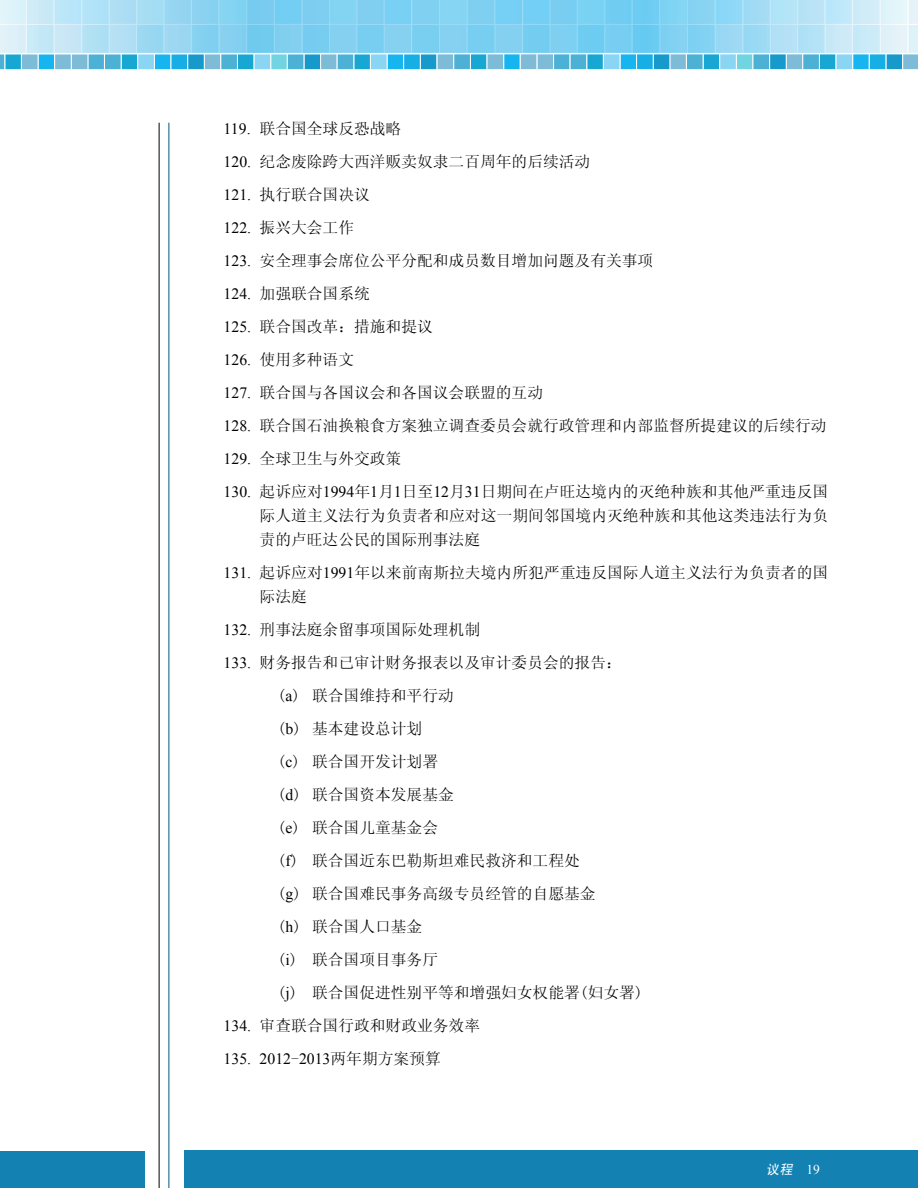
<style>
.page{position:relative;width:918px;height:1188px;background:#fff}
.page>*{position:absolute;margin:0;border:0;box-sizing:border-box;transform-origin:0 0}
.t1{font:15.75px/33px "Sim Sun";color:#000}
.t2{font:15.75px "Times New Roman";color:#000}
.t3{font:italic 13.5px "Sim Hei";color:#fff}
.s1{font-family:"Times New Roman"}
.s2{font-family:"Sim Sun"}
.s3{font-family:"Times New Roman";font-style:normal}
</style>
<div class="page">
<div style="left:0;top:1151px;width:145px;height:37px;background:#1382b3"></div>
<div style="left:185px;top:1150px;width:733px;height:38px;background:#1382b3"></div>
<hr style="left:169px;top:123px;width:1px;height:1065px;background:#005b7f">
<hr style="left:159px;top:123px;width:1px;height:1065px;background:#000">
<svg style="left:0;top:0;width:918px;height:69px;background:#92d6f1"></svg>
<div style="left:221px;top:54px;width:17px;height:16px;background:#4cb1d4;border:1px solid #fff"></div>
<div style="left:104px;top:54px;width:17px;height:16px;background:#4cb1d4;border:1px solid #fff"></div>
<div style="left:337px;top:54px;width:17px;height:16px;background:#4cb1d4;border:1px solid #fff"></div>
<div style="left:55px;top:54px;width:16px;height:16px;background:#7dbbd6"></div>
<div style="left:287px;top:54px;width:17px;height:16px;background:#4cb1d4;border:1px solid #fff"></div>
<div style="left:171px;top:54px;width:17px;height:16px;background:#17ade5;border:1px solid #fff"></div>
<div style="left:404px;top:54px;width:16px;height:16px;background:#17ade5"></div>
<div style="left:21px;top:54px;width:17px;height:16px;background:#7dbbd6;border:1px solid #fff"></div>
<div style="left:254px;top:54px;width:17px;height:16px;background:#8bd5f4;border:1px solid #fff"></div>
<div style="left:138px;top:54px;width:16px;height:16px;background:#8bd5f4"></div>
<div style="left:370px;top:54px;width:17px;height:16px;background:#8bd5f4;border:1px solid #fff"></div>
<div style="left:437px;top:53px;width:17px;height:17px;background:#7dbbd6;border:1px solid #fff"></div>
<div style="left:670px;top:53px;width:16px;height:17px;background:#7dbbd6;border:1px solid #fff"></div>
<svg style="left:553px;top:53px;width:17px;height:17px"></svg>
<div style="left:786px;top:53px;width:17px;height:17px;background:#7dbbd6;border:1px solid #fff"></div>
<svg style="left:504px;top:53px;width:16px;height:17px"></svg>
<div style="left:736px;top:53px;width:17px;height:17px;background:#71d4e1;border:1px solid #fff"></div>
<div style="left:620px;top:53px;width:17px;height:17px;background:#17b5f0;border:1px solid #fff"></div>
<svg style="left:853px;top:53px;width:16px;height:17px"></svg>
<div style="left:470px;top:53px;width:17px;height:17px;background:#17a7d2;border:1px solid #fff"></div>
<div style="left:703px;top:53px;width:17px;height:17px;background:#17a7d2;border:1px solid #fff"></div>
<svg style="left:587px;top:53px;width:16px;height:17px"></svg>
<div style="left:819px;top:53px;width:17px;height:17px;background:#17a7d2;border:1px solid #fff"></div>
<div style="left:537px;top:53px;width:17px;height:17px;background:#7dbbd6;border:1px solid #fff"></div>
<svg style="left:770px;top:53px;width:16px;height:17px"></svg>
<div style="left:653px;top:53px;width:17px;height:17px;background:#179acb;border:1px solid #fff"></div>
<div style="left:886px;top:53px;width:17px;height:17px;background:#179acb;border:1px solid #fff"></div>
<svg style="left:454px;top:53px;width:16px;height:17px"></svg>
<div style="left:686px;top:53px;width:17px;height:17px;background:#4cb1d4;border:1px solid #fff"></div>
<div style="left:570px;top:53px;width:17px;height:17px;background:#4cb1d4;border:1px solid #fff"></div>
<svg style="left:803px;top:53px;width:16px;height:17px"></svg>
<div style="left:520px;top:53px;width:17px;height:17px;background:#7dbbd6;border:1px solid #fff"></div>
<div style="left:753px;top:53px;width:17px;height:17px;background:#4cb1d4;border:1px solid #fff"></div>
<svg style="left:637px;top:53px;width:16px;height:17px"></svg>
<div style="left:869px;top:53px;width:17px;height:17px;background:#17ade5;border:1px solid #fff"></div>
<div style="left:487px;top:53px;width:17px;height:17px;background:#7dbbd6;border:1px solid #fff"></div>
<svg style="left:720px;top:53px;width:16px;height:17px"></svg>
<div style="left:603px;top:53px;width:17px;height:17px;background:#8bd5f4;border:1px solid #fff"></div>
<div style="left:836px;top:53px;width:17px;height:17px;background:#8bd5f4;border:1px solid #fff"></div>
<hr style="left:0;top:53px;width:918px;height:1px;background:#fff">
<hr style="left:0;top:69px;width:918px;height:2px;background:#fff">
<p class="t1" style="left:224px;top:112px;width:606px"><span class="s1">119.</span> 联合国全球反恐战略<br><span class="s1">120.</span> 纪念废除跨大西洋贩卖奴隶二百周年的后续活动<br><span class="s1">121.</span> 执行联合国决议<br><span class="s1">122.</span> 振兴大会工作<br><span class="s1">123.</span> 安全理事会席位公平分配和成员数目增加问题及有关事项<br><span class="s1">124.</span> 加强联合国系统<br><span class="s1">125.</span> 联合国改革：措施和提议<br><span class="s1">126.</span> 使用多种语文<br><span class="s1">127.</span> 联合国与各国议会和各国议会联盟的互动<br><span class="s1">128.</span> 联合国石油换粮食方案独立调查委员会就行政管理和内部监督所提建议的后续行动<br><span class="s1">129.</span> 全球卫生与外交政策<br><span class="s1">130.</span> 起诉应对<span class="s1">1994</span>年<span class="s1">1</span>月<span class="s1">1</span>日至<span class="s1">12</span>月<span class="s1">31</span>日期间在卢旺达境内的灭绝种族和其他严重违反国</p>
<p class="t1" style="left:260px;top:503px;width:570px;line-height:24px">际人道主义法行为负责者和应对这一期间邻国境内灭绝种族和其他这类违法行为负责的卢旺达公民的国际刑事法庭</p>
<p class="t1" style="left:260px;top:560px;width:570px;line-height:24px;text-indent:-36px"><span class="s1">131.</span> 起诉应对<span class="s1">1991</span>年以来前南斯拉夫境内所犯严重违反国际人道主义法行为负责者的国际法庭</p>
<p class="t1" style="left:224px;top:612px;width:258px"><span class="s1">132.</span> 刑事法庭余留事项国际处理机制</p>
<p class="t1" style="left:224px;top:645px;width:400px"><span class="s1">133.</span> 财务报告和已审计财务报表以及审计委员会的报告：</p>
<p class="t1" style="left:278px;top:678px;width:178px">(<span class="s1">a</span>) 联合国维持和平行动</p>
<p class="t1" style="left:278px;top:711px;width:146px">(<span class="s1">b</span>) 基本建设总计划</p>
<p class="t1" style="left:278px;top:744px;width:162px">(<span class="s1">c</span>) 联合国开发计划署</p>
<p class="t1" style="left:278px;top:777px;width:178px">(<span class="s1">d</span>) 联合国资本发展基金</p>
<p class="t1" style="left:278px;top:810px;width:162px">(<span class="s1">e</span>) 联合国儿童基金会</p>
<p class="t1" style="left:278px;top:843px;width:304px">(<span class="s1">f</span>) 联合国近东巴勒斯坦难民救济和工程处</p>
<p class="t1" style="left:278px;top:876px;width:319px">(<span class="s1">g</span>) 联合国难民事务高级专员经管的自愿基金</p>
<p class="t1" style="left:278px;top:909px;width:146px">(<span class="s1">h</span>) 联合国人口基金</p>
<p class="t1" style="left:278px;top:942px;width:162px">(<span class="s1">i</span>) 联合国项目事务厅</p>
<p class="t1" style="left:278px;top:975px;width:367px">(<span class="s1">j</span>) 联合国促进性别平等和增强妇女权能署(妇女署)</p>
<p class="t1" style="left:224px;top:1008px;width:258px"><span class="s1">134.</span> 审查联合国行政和财政业务效率</p>
<p class="t2" style="left:224px;top:1048px;width:219px">135. 2012<span class="s2">-</span>2013<span class="s2">两年期方案预算</span></p>
<p class="t3" style="left:766px;top:1163px;width:55px">议程 <span class="s3">19</span></p>
</div>
